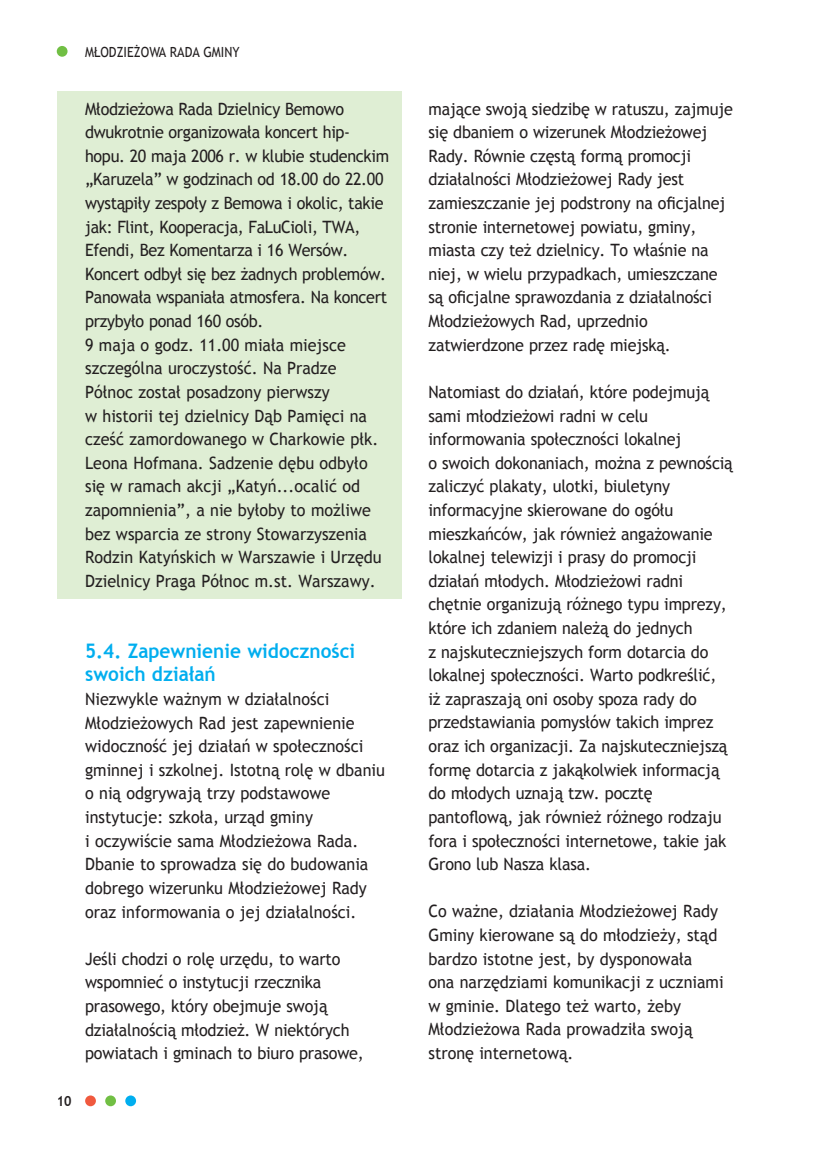
<style>
.page{position:relative;width:823px;height:1163px;background:#fff}
.page>*{position:absolute;margin:0;border:0;box-sizing:border-box;transform-origin:0 0}
.t1{font:700 20px/23.6px "Trebuchet MS";color:#00aeef;scale:.95 1}
.t2{font:17px/23.6px "Trebuchet MS";letter-spacing:-.01em;color:#231f20;scale:.95 1}
.t3{font:14px "Trebuchet MS";color:#231f20;scale:.9 1}
.t4{font:700 14px "Trebuchet MS";color:#231f20;scale:.9 1}
</style>
<div class="page">
<div style="left:57px;top:46px;width:10px;height:11px;background:#71bf44;border-radius:50%"></div>
<div style="left:125px;top:1095px;width:11px;height:11px;background:#00aeef;border-radius:50%"></div>
<div style="left:105px;top:1095px;width:11px;height:11px;background:#71bf44;border-radius:50%"></div>
<div style="left:85px;top:1095px;width:11px;height:11px;background:#f0593e;border-radius:50%"></div>
<div style="left:57px;top:91px;width:344px;height:507px;background:#dfeed4"></div>
<p class="t3" style="left:85px;top:43px;width:173px">młodzieżowa rada gminy</p>
<p class="t2" style="left:85px;top:97px;width:321px">Młodzieżowa Rada Dzielnicy Bemowo dwukrotnie organizowała koncert hip&shy;hopu. 20 maja 2006 r. w klubie studenckim „Karuzela” w godzinach od 18.00 do 22.00 wystąpiły zespoły z Bemowa i okolic, takie jak: Flint, Kooperacja, FaLuCioli, TWA, Efendi, Bez Komentarza i 16 Wersów.<br>Koncert odbył się bez żadnych problemów.<br>Panowała wspaniała atmosfera. Na koncert przybyło ponad 160 osób.<br>9 maja o godz. 11.00 miała miejsce szczególna uroczystość. Na Pradze<br>Północ został posadzony pierwszy<br>w historii tej dzielnicy Dąb Pamięci na cześć zamordowanego w Charkowie płk.<br>Leona Hofmana. Sadzenie dębu odbyło się w ramach akcji „Katyń...ocalić od zapomnienia”, a nie byłoby to możliwe bez wsparcia ze strony Stowarzyszenia Rodzin Katyńskich w Warszawie i Urzędu Dzielnicy Praga Północ m.st. Warszawy.</p>
<p class="t4" style="left:57px;top:1092px;width:18px">10</p>
<p class="t1" style="left:85px;top:638px;width:285px">5.4. Zapewnienie widoczności swoich działań</p>
<p class="t2" style="left:85px;top:687px;width:317px">Niezwykle ważnym w działalności Młodzieżowych Rad jest zapewnienie widoczność jej działań w społeczności gminnej i szkolnej. Istotną rolę w dbaniu o nią odgrywają trzy podstawowe instytucje: szkoła, urząd gminy<br>i oczywiście sama Młodzieżowa Rada.<br>Dbanie to sprowadza się do budowania dobrego wizerunku Młodzieżowej Rady oraz informowania o jej działalności.</p>
<p class="t2" style="left:85px;top:946px;width:294px">Jeśli chodzi o rolę urzędu, to warto wspomnieć o instytucji rzecznika prasowego, który obejmuje swoją działalnością młodzież. W niektórych powiatach i gminach to biuro prasowe,</p>
<p class="t2" style="left:428px;top:97px;width:322px">mające swoją siedzibę w ratuszu, zajmuje się dbaniem o wizerunek Młodzieżowej Rady. Równie częstą formą promocji działalności Młodzieżowej Rady jest zamieszczanie jej podstrony na oficjalnej stronie internetowej powiatu, gminy, miasta czy też dzielnicy. To właśnie na niej, w wielu przypadkach, umieszczane są oficjalne sprawozdania z działalności Młodzieżowych Rad, uprzednio zatwierdzone przez radę miejską.</p>
<p class="t2" style="left:428px;top:380px;width:321px">Natomiast do działań, które podejmują sami młodzieżowi radni w celu informowania społeczności lokalnej<br>o swoich dokonaniach, można z pewnością zaliczyć plakaty, ulotki, biuletyny informacyjne skierowane do ogółu mieszkańców, jak również angażowanie lokalnej telewizji i prasy do promocji działań młodych. Młodzieżowi radni chętnie organizują różnego typu imprezy, które ich zdaniem należą do jednych<br>z najskuteczniejszych form dotarcia do lokalnej społeczności. Warto podkreślić,<br>iż zapraszają oni osoby spoza rady do przedstawiania pomysłów takich imprez oraz ich organizacji. Za najskuteczniejszą formę dotarcia z jakąkolwiek informacją do młodych uznają tzw. pocztę pantoflową, jak również różnego rodzaju fora i społeczności internetowe, takie jak Grono lub Nasza klasa.</p>
<p class="t2" style="left:428px;top:899px;width:312px">Co ważne, działania Młodzieżowej Rady Gminy kierowane są do młodzieży, stąd bardzo istotne jest, by dysponowała<br>ona narzędziami komunikacji z uczniami w gminie. Dlatego też warto, żeby Młodzieżowa Rada prowadziła swoją stronę internetową.</p>
</div>
